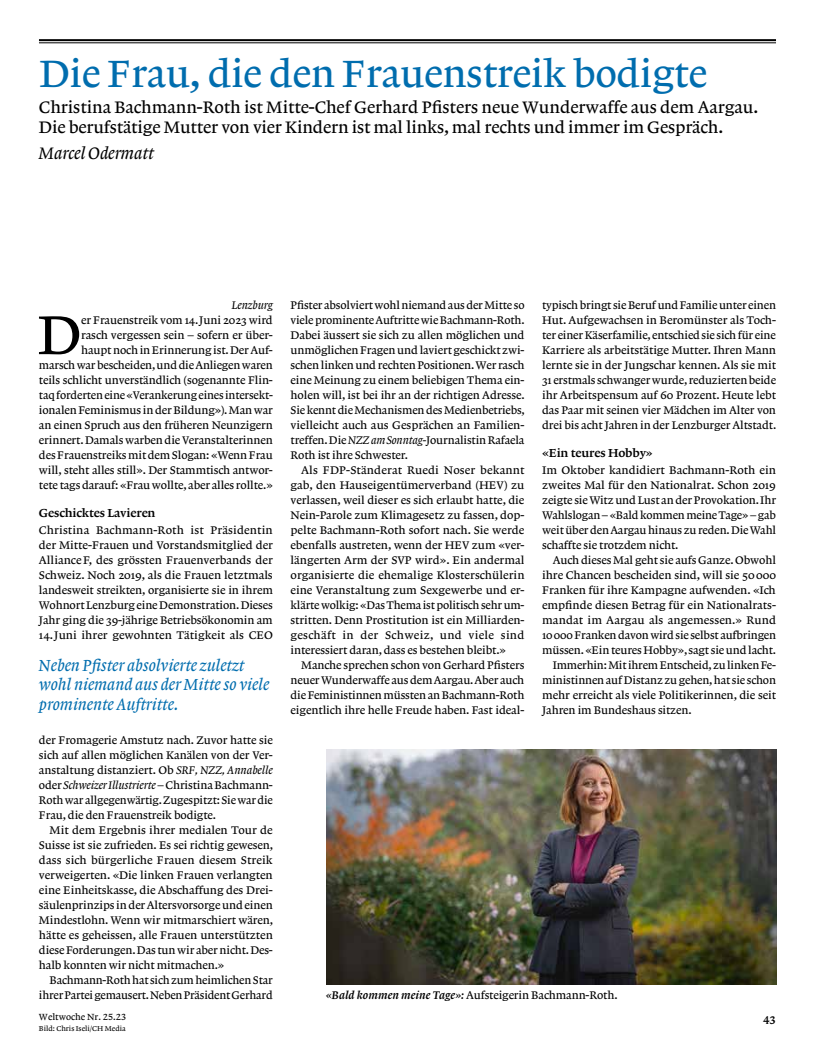
<style>
.page{position:relative;width:815px;height:1063px;background:#fff}
.page>*{position:absolute;margin:0;border:0;box-sizing:border-box;transform-origin:0 0}
.t1{font:57.62px "Lexicon No 1 Roman A Txt";color:#000}
.t2{font:40px "Lexicon No 1 Roman A Tab";letter-spacing:-.01em;color:#006dae}
.t3{font:17.5px/20px "Lexicon No 1 Roman A Tab";letter-spacing:-.005em;color:#000}
.t4{font:17.5px "Lexicon No 1 Italic A Txt";letter-spacing:-.01em;color:#000}
.t5{font:16.88px/19.4px "Lexicon No 1 Italic A Txt";letter-spacing:-.005em;color:#006dae}
.t6{font:12.25px "Lexicon No 1 Roman C Txt";letter-spacing:-.01em;color:#000}
.t7{font:11.62px/15px "Lexicon No 1 Roman A Txt";letter-spacing:-.01em;color:#000;text-align:justify}
.t8{font:11.62px "Lexicon No 1 Roman A Tab";letter-spacing:-.01em;color:#000}
.t9{font:11.62px "Lexicon No 1 Italic A Tab";letter-spacing:-.01em;color:#000}
.t10{font:11.62px "Lexicon No 1 Roman C Tab";color:#000}
.t11{font:9.38px "Lexicon No 1 Roman A Tab";color:#000}
.t12{font:7.5px "Lexicon No 1 Roman A Tab";color:#000}
.s1{font-family:"Lexicon No 1 Italic A Tab"}
.s2{font-family:"Lexicon No 1 Italic C Tab"}
</style>
<div class="page">
<hr style="left:39px;top:39px;width:737px;height:2px;background:#000">
<hr style="left:39px;top:42px;width:737px;height:1px;background:#000">
<img style="left:326px;top:750px;width:450px;height:234px">
<h2 class="t2" style="left:40px;top:52px;width:669px">Die Frau, die den Frauenstreik bodigte</h2>
<h3 class="t3" style="left:39px;top:98px;width:721px">Christina Bachmann-Roth ist Mitte-Chef Gerhard Pfisters neue Wunderwaffe aus dem Aargau.<br>Die berufstätige Mutter von vier Kindern ist mal links, mal rechts und immer im Gespräch.</h3>
<h3 class="t4" style="left:39px;top:144px;width:116px">Marcel Odermatt</h3>
<p class="t9" style="left:232px;top:299px;width:42px">Lenzburg</p>
<p class="t7" style="left:39px;top:313px;width:235px;text-align:right">er Frauenstreik vom 14.Juni 2023 wird<br>rasch vergessen sein – sofern er über-<br>haupt noch in Erinnerung ist. Der Auf-<br>marsch war bescheiden, und die Anliegen waren teils schlicht unverständlich (sogenannte Flin&shy;taq forderten eine «Verankerung eines intersekt&shy;ionalen Feminismus in der Bildung»). Man war an einen Spruch aus den früheren Neunzigern erinnert. Damals warben die Veranstalterinnen des Frauenstreiks mit dem Slogan: «Wenn Frau will, steht alles still». Der Stammtisch antwor&shy;tete tags darauf: «Frau wollte, aber alles rollte.»</p>
<p class="t6" style="left:39px;top:506px;width:118px">Geschicktes Lavieren</p>
<p class="t7" style="left:39px;top:523px;width:235px">Christina Bachmann-Roth ist Präsidentin der Mitte-Frauen und Vorstandsmitglied der AllianceF, des grössten Frauenverbands der Schweiz. Noch 2019, als die Frauen letztmals landesweit streikten, organisierte sie in ihrem Wohnort Lenzburg eine Demonstration. Dieses Jahr ging die 39-jährige Betriebsökonomin am 14.Juni ihrer gewohnten Tätigkeit als CEO</p>
<h1 class="t1" style="left:38px;top:303px;width:45px">D</h1>
<h3 class="t5" style="left:39px;top:656px;width:232px">Neben Pfister absolvierte zuletzt wohl niemand aus der Mitte so viele prominente Auftritte.</h3>
<p class="t7" style="left:39px;top:733px;width:235px">der Fromagerie Amstutz nach. Zuvor hatte sie sich auf allen möglichen Kanälen von der Ver&shy;anstaltung distanziert. Ob <span class="s1">SRF, NZZ, Annabelle </span>oder <span class="s1">Schweizer Illustrierte</span> – Christina Bachmann-Roth war allgegenwärtig. Zugespitzt: Sie war die Frau, die den Frauenstreik bodigte.</p>
<p class="t7" style="left:39px;top:823px;width:236px;text-indent:11px">Mit dem Ergebnis ihrer medialen Tour de Suisse ist sie zufrieden. Es sei richtig gewesen, dass sich bürgerliche Frauen diesem Streik verweigerten. «Die linken Frauen verlangten eine Einheitskasse, die Abschaffung des Drei&shy;säulenprinzips in der Altersvorsorge und einen Mindestlohn. Wenn wir mitmarschiert wären, hätte es geheissen, alle Frauen unterstützten diese Forderungen. Das tun wir aber nicht. Des&shy;halb konnten wir nicht mitmachen.»</p>
<p class="t7" style="left:39px;top:973px;width:235px;text-align:right">Bachmann-Roth hat sich zum heimlichen Star ihrer Partei gemausert. Neben Präsident Gerhard</p>
<p class="t7" style="left:291px;top:298px;width:236px">Pfister absolviert wohl niemand aus der Mitte so viele prominente Auftritte wie Bachmann-Roth.<br>Dabei äussert sie sich zu allen möglichen und unmöglichen Fragen und laviert geschickt zwi&shy;schen linken und rechten Positionen. Wer rasch eine Meinung zu einem beliebigen Thema ein&shy;holen will, ist bei ihr an der richtigen Adresse.<br>Sie kennt die Mechanismen des Medienbetriebs, vielleicht auch aus Gesprächen an Familien&shy;treffen. Die <span class="s1">NZZ am Sonntag-</span>Journalistin Rafaela Roth ist ihre Schwester.</p>
<p class="t7" style="left:291px;top:463px;width:236px;text-indent:11px">Als FDP-Ständerat Ruedi Noser bekannt gab, den Hauseigentümerverband (HEV) zu verlassen, weil dieser es sich erlaubt hatte, die Nein-Parole zum Klimagesetz zu fassen, dop&shy;pelte Bachmann-Roth sofort nach. Sie werde ebenfalls austreten, wenn der HEV zum «ver&shy;längerten Arm der SVP wird». Ein andermal organisierte die ehemalige Klosterschülerin eine Veranstaltung zum Sexgewerbe und er&shy;klärte wolkig: «Das Thema ist politisch sehr um&shy;stritten. Denn Prostitution ist ein Milliarden&shy;geschäft in der Schweiz, und viele sind interessiert daran, dass es bestehen bleibt.»</p>
<p class="t7" style="left:291px;top:658px;width:235px;text-indent:11px">Manche sprechen schon von Gerhard Pfisters neuer Wunderwaffe aus dem Aargau. Aber auch die Feministinnen müssten an Bachmann-Roth eigentlich ihre helle Freude haben. Fast ideal-</p>
<p class="t7" style="left:542px;top:298px;width:236px">typisch bringt sie Beruf und Familie unter einen Hut. Aufgewachsen in Beromünster als Toch&shy;ter einer Käserfamilie, entschied sie sich für eine Karriere als arbeitstätige Mutter. Ihren Mann lernte sie in der Jungschar kennen. Als sie mit 31 erstmals schwanger wurde, reduzierten beide ihr Arbeitspensum auf 60 Prozent. Heute lebt das Paar mit seinen vier Mädchen im Alter von drei bis acht Jahren in der Lenzburger Altstadt.</p>
<p class="t6" style="left:542px;top:446px;width:112px">«Ein teures Hobby»</p>
<p class="t7" style="left:542px;top:463px;width:235px">Im Oktober kandidiert Bachmann-Roth ein zweites Mal für den Nationalrat. Schon 2019 zeigte sie Witz und Lust an der Provokation. Ihr Wahlslogan – «Bald kommen meine Tage» – gab weit über den Aargau hinaus zu reden. Die Wahl schaffte sie trotzdem nicht.</p>
<p class="t7" style="left:553px;top:553px;width:225px">Auch dieses Mal geht sie aufs Ganze. Obwohl</p>
<p class="t7" style="left:542px;top:568px;width:235px">ihre Chancen bescheiden sind, will sie 50000</p>
<p class="t7" style="left:542px;top:583px;width:235px">Franken für ihre Kampagne aufwenden. «Ich</p>
<p class="t7" style="left:542px;top:598px;width:235px">empfinde diesen Betrag für ein Nationalrats-</p>
<p class="t7" style="left:542px;top:613px;width:235px">mandat im Aargau als angemessen.» Rund</p>
<p class="t7" style="left:542px;top:628px;width:236px">10000 Franken davon wird sie selbst aufbringen</p>
<p class="t7" style="left:542px;top:643px;width:236px">müssen. «Ein teures Hobby», sagt sie und lacht.</p>
<p class="t7" style="left:553px;top:658px;width:225px">Immerhin: Mit ihrem Entscheid, zu linken Fe-</p>
<p class="t7" style="left:542px;top:673px;width:235px">ministinnen auf Distanz zu gehen, hat sie schon</p>
<p class="t7" style="left:542px;top:688px;width:235px">mehr erreicht als viele Politikerinnen, die seit</p>
<p class="t7" style="left:542px;top:703px;width:151px">Jahren im Bundeshaus sitzen.</p>
<p class="t8" style="left:326px;top:989px;width:293px"><span class="s2">«Bald kommen meine Tage»:</span> Aufsteigerin Bachmann-Roth.</p>
<p class="t11" style="left:39px;top:1012px;width:89px">Weltwoche Nr. 25.23</p>
<p class="t10" style="left:763px;top:1014px;width:14px">43</p>
<p class="t12" style="left:39px;top:1024px;width:88px">Bild: Chris Iseli/CH Media</p>
</div>
